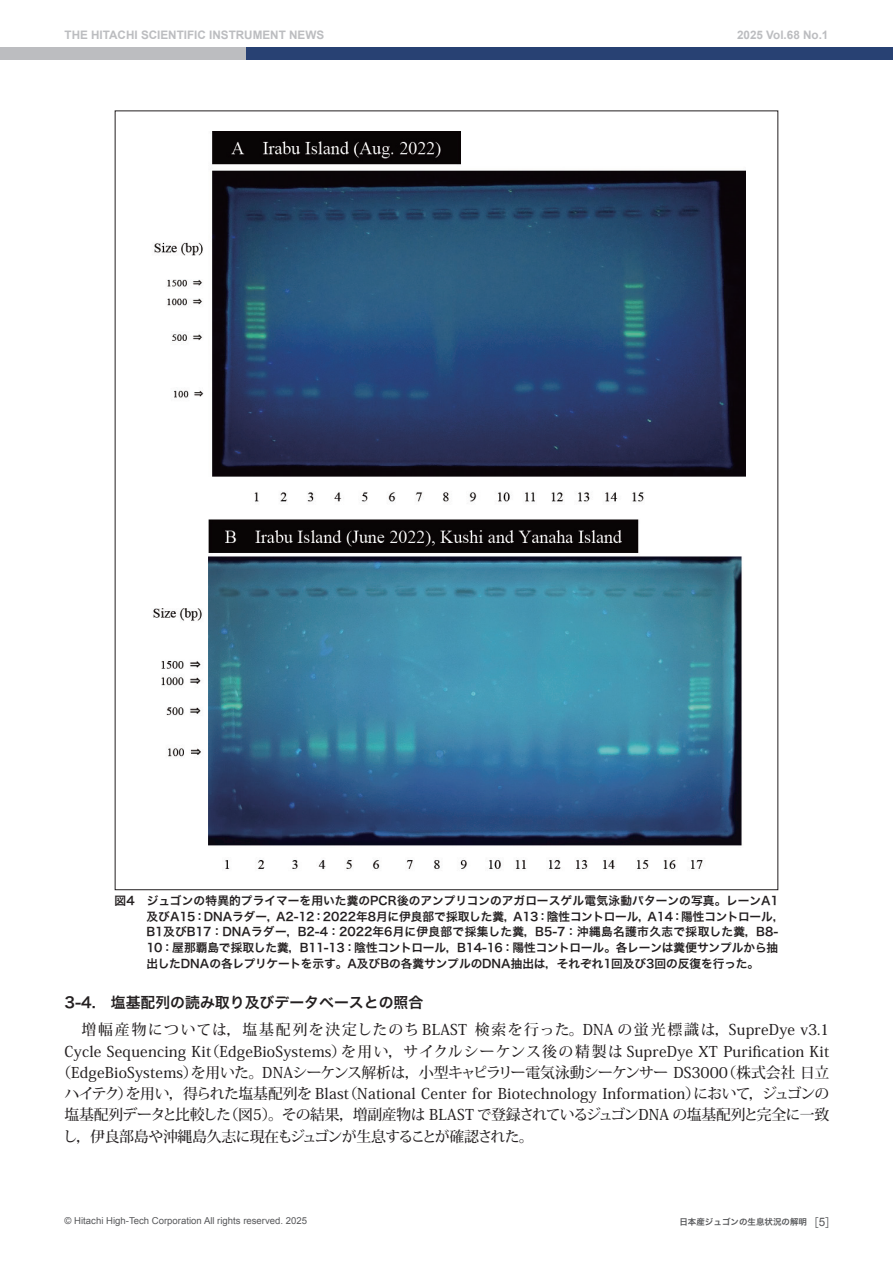
<style>
.page{position:relative;width:893px;height:1263px;background:#fff}
.page>*{position:absolute;margin:0;border:0;box-sizing:border-box;transform-origin:0 0}
.t1{font:500 14.85px "Koz Min Pr 6 N";letter-spacing:.015em;color:#231f20}
.t2{font:500 14.85px "Koz Min Pr 6 N";letter-spacing:-.01em;color:#231f20}
.t3{font:500 14.85px "Koz Min Pr 6 N";letter-spacing:-.03em;color:#231f20}
.t4{font:500 14.85px "Koz Min Pr 6 N";letter-spacing:.065em;color:#231f20}
.t5{font:500 14.85px "Koz Min Pr 6 N";letter-spacing:-.035em;color:#231f20}
.t6{font:14.85px "Hira Kaku Pro N W6";color:#231f20}
.t7{font:11.7px/15.9px "Hira Kaku Pro N W6";color:#231f20}
.t8{font:700 11.7px "Arial";color:#bcbdc0}
.t9{font:9.6px "Arial";color:#57585a}
.t10{font:8.55px "Hira Kaku Pro W6";color:#57585a}
.s1{font-family:"Futo Go B101 Pro"}
.s2{font-family:"Gothic BBB Pro";font-weight:500;font-size:11.7px}
.s3{font-family:"Arial";font-size:11.7px}
</style>
<div class="page">
<div style="left:0;top:47px;width:251px;height:13px;background:#bcbdc0"></div>
<div style="left:246px;top:47px;width:647px;height:13px;background:#284173"></div>
<img style="left:153px;top:132px;width:592px;height:737px">
<p class="t8" style="left:65px;top:27px;width:285px">THE HITACHI SCIENTIFIC INSTRUMENT NEWS<span class="s1">　　</span></p>
<p class="t8" style="left:737px;top:27px;width:93px">2025 Vol.68 No.1</p>
<p class="t7" style="left:146px;top:892px;width:640px;text-indent:-32px">図4　ジュゴンの特異的プライマーを用いた糞のPCR後のアンプリコンのアガロースゲル電気泳動パターンの写真。レーンA1及びA15：DNAラダー，A2-12：2022年8月に伊良部で採取した糞，A13：陰性コントロール，A14：陽性コントロール，B1及びB17：DNAラダー，B2-4：2022年6月に伊良部で採集した糞，B5-7：沖縄島名護市久志で採取した糞，B8- 10：屋那覇島で採取した糞，B11-13：陰性コントロール，B14-16：陽性コントロール。各レーンは糞便サンプルから抽出したDNAの各レプリケートを示す。A及びBの各糞サンプルのDNA抽出は，それぞれ1回及び3回の反復を行った。</p>
<p class="t6" style="left:65px;top:989px;width:360px">3-4.　塩基配列の読み取り及びデータベースとの照合</p>
<p class="t4" style="left:65px;top:1021px;width:766px">　増幅産物については，塩基配列を決定したのち BLAST 検索を行った。DNA の蛍光標識は，SupreDye v3.1</p>
<p class="t1" style="left:65px;top:1043px;width:766px">Cycle Sequencing Kit（EdgeBioSystems）を用い，サイクルシーケンス後の精製は SupreDye XT Purification Kit</p>
<p class="t2" style="left:56px;top:1064px;width:774px">（EdgeBioSystems）を用いた。DNAシーケンス解析は，小型キャピラリー電気泳動シーケンサー DS3000（株式会社 日立</p>
<p class="t1" style="left:64px;top:1085px;width:766px">ハイテク）を用い，得られた塩基配列を Blast（National Center for Biotechnology Information）において，ジュゴンの</p>
<p class="t3" style="left:65px;top:1107px;width:766px">塩基配列データと比較した（図5）。その結果，増副産物は BLAST で登録されているジュゴンDNA の塩基配列と完全に一致</p>
<p class="t5" style="left:63px;top:1128px;width:472px">し，伊良部島や沖縄島久志に現在もジュゴンが生息することが確認された。</p>
<p class="t9" style="left:65px;top:1215px;width:244px">© Hitachi High-Tech Corporation All rights reserved. 2025</p>
<p class="t10" style="left:679px;top:1214px;width:159px">日本産ジュゴンの生息状況の解明<span class="s2">［</span><span class="s3">5</span><span class="s2">］</span></p>
</div>
